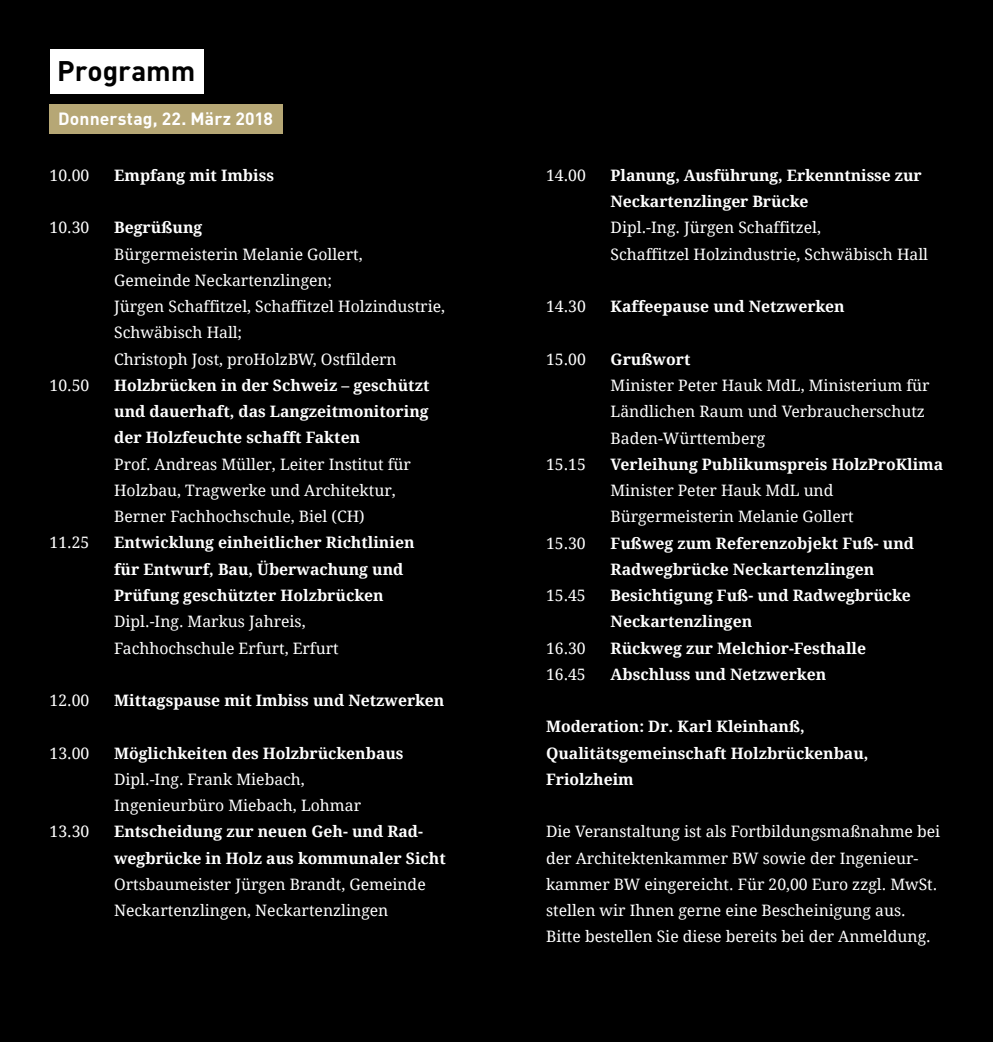
<style>
.page{position:relative;width:993px;height:1042px;background:#fff}
.page>*{position:absolute;margin:0;border:0;box-sizing:border-box;transform-origin:0 0}
.t1{font:700 28px "DIN";color:#000}
.t2{font:700 17.5px "DIN";letter-spacing:.01em;color:#fff}
.t3{font:15.75px/26.2px "Droid Serif";color:#fff}
.t4{font:700 15.75px/26.2px "Droid Serif";color:#fff}
</style>
<div class="page">
<div style="left:0;top:0;width:992px;height:1042px;background:#000"></div>
<div style="left:50px;top:104px;width:233px;height:30px;background:#b6a775"></div>
<div style="left:50px;top:50px;width:153px;height:44px;background:#fff"></div>
<h1 class="t1" style="left:57px;top:53px;width:139px">Programm</h1>
<p class="t2" style="left:58px;top:107px;width:216px">Donnerstag, 22. März 2018</p>
<p class="t3" style="left:50px;top:162px;width:41px">10.00</p>
<p class="t4" style="left:114px;top:162px;width:161px">Empfang mit Imbiss</p>
<p class="t3" style="left:50px;top:215px;width:41px">10.30</p>
<p class="t4" style="left:114px;top:215px;width:90px">Begrüßung</p>
<p class="t3" style="left:114px;top:241px;width:332px">Bürgermeisterin Melanie Gollert,<br>Gemeinde Neckartenzlingen;<br>Jürgen Schaffitzel, Schaffitzel Holzindustrie, Schwäbisch Hall;<br>Christoph Jost, proHolzBW, Ostfildern</p>
<p class="t3" style="left:50px;top:372px;width:41px">10.50</p>
<p class="t4" style="left:114px;top:372px;width:317px;text-align:justify">Holzbrücken in der Schweiz – geschützt und dauerhaft, das Langzeitmonitoring der Holzfeuchte schafft Fakten</p>
<p class="t3" style="left:114px;top:451px;width:298px">Prof. Andreas Müller, Leiter Institut für<br>Holzbau, Tragwerke und Architektur,<br>Berner Fachhochschule, Biel (CH)</p>
<p class="t3" style="left:50px;top:530px;width:41px">11.25</p>
<p class="t4" style="left:114px;top:530px;width:302px">Entwicklung einheitlicher Richtlinien für Entwurf, Bau, Überwachung und<br>Prüfung geschützter Holzbrücken</p>
<p class="t3" style="left:114px;top:609px;width:226px">Dipl.-Ing. Markus Jahreis,<br>Fachhochschule Erfurt, Erfurt</p>
<p class="t3" style="left:50px;top:687px;width:41px">12.00</p>
<p class="t4" style="left:114px;top:687px;width:332px">Mittagspause mit Imbiss und Netzwerken</p>
<p class="t3" style="left:50px;top:740px;width:41px">13.00</p>
<p class="t4" style="left:114px;top:740px;width:291px">Möglichkeiten des Holzbrückenbaus</p>
<p class="t3" style="left:114px;top:766px;width:248px">Dipl.-Ing. Frank Miebach,<br>Ingenieurbüro Miebach, Lohmar</p>
<p class="t3" style="left:50px;top:819px;width:41px">13.30</p>
<p class="t4" style="left:114px;top:819px;width:333px">Entscheidung zur neuen Geh- und Rad&shy;wegbrücke in Holz aus kommunaler Sicht</p>
<p class="t3" style="left:114px;top:871px;width:313px">Ortsbaumeister Jürgen Brandt, Gemeinde<br>Neckartenzlingen, Neckartenzlingen</p>
<p class="t3" style="left:546px;top:162px;width:41px">14.00</p>
<p class="t4" style="left:610px;top:162px;width:312px">Planung, Ausführung, Erkenntnisse zur<br>Neckartenzlinger Brücke</p>
<p class="t3" style="left:610px;top:215px;width:319px">Dipl.-Ing. Jürgen Schaffitzel,<br>Schaffitzel Holzindustrie, Schwäbisch Hall</p>
<p class="t3" style="left:546px;top:294px;width:41px">14.30</p>
<p class="t4" style="left:610px;top:294px;width:236px">Kaffeepause und Netzwerken</p>
<p class="t3" style="left:546px;top:346px;width:41px">15.00</p>
<p class="t4" style="left:610px;top:346px;width:81px">Grußwort</p>
<p class="t3" style="left:610px;top:372px;width:320px">Minister Peter Hauk MdL, Ministerium für<br>Ländlichen Raum und Verbraucherschutz<br>Baden-Württemberg</p>
<p class="t3" style="left:546px;top:451px;width:41px">15.15</p>
<p class="t4" style="left:610px;top:451px;width:334px">Verleihung Publikumspreis HolzProKlima</p>
<p class="t3" style="left:610px;top:477px;width:244px">Minister Peter Hauk MdL und<br>Bürgermeisterin Melanie Gollert</p>
<p class="t3" style="left:546px;top:530px;width:41px">15.30</p>
<p class="t4" style="left:610px;top:530px;width:305px">Fußweg zum Referenzobjekt Fuß- und<br>Radwegbrücke Neckartenzlingen</p>
<p class="t3" style="left:546px;top:582px;width:41px">15.45</p>
<p class="t4" style="left:610px;top:582px;width:302px">Besichtigung Fuß- und Radwegbrücke<br>Neckartenzlingen</p>
<p class="t3" style="left:546px;top:635px;width:41px">16.30</p>
<p class="t4" style="left:610px;top:635px;width:257px">Rückweg zur Melchior-Festhalle</p>
<p class="t3" style="left:546px;top:661px;width:41px">16.45</p>
<p class="t4" style="left:610px;top:661px;width:217px">Abschluss und Netzwerken</p>
<p class="t4" style="left:546px;top:714px;width:324px">Moderation: Dr. Karl Kleinhanß,<br>Qualitätsgemeinschaft Holzbrückenbau,<br>Friolzheim</p>
<p class="t3" style="left:546px;top:819px;width:395px">Die Veranstaltung ist als Fortbildungsmaßnahme bei der Architektenkammer BW sowie der Ingenieur&shy;kammer BW eingereicht. Für 20,00 Euro zzgl. MwSt. stellen wir Ihnen gerne eine Bescheinigung aus.<br>Bitte bestellen Sie diese bereits bei der Anmeldung.</p>
</div>
